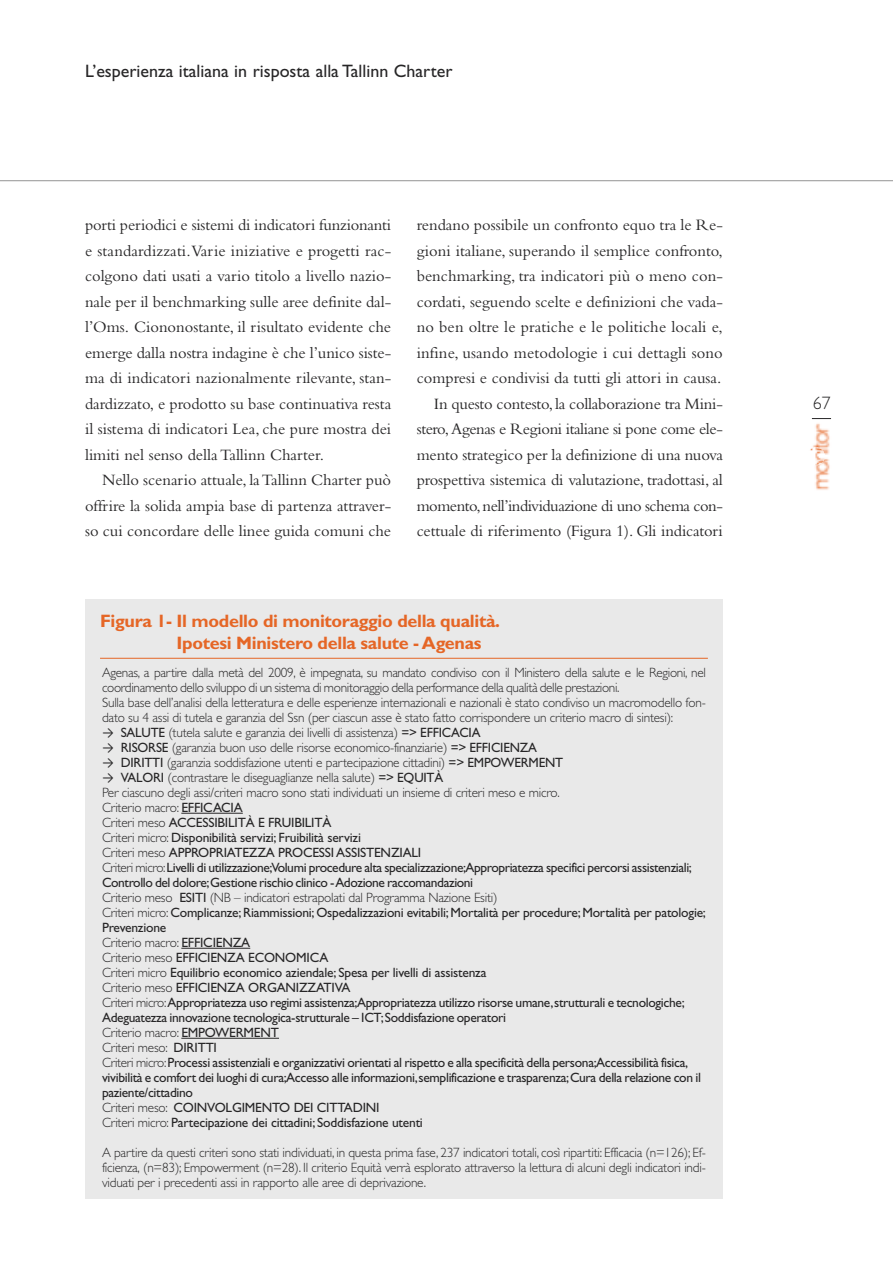
<style>
.page{position:relative;width:893px;height:1263px;background:#fff}
.page>*{position:absolute;margin:0;border:0;box-sizing:border-box;transform-origin:0 0}
.t1{font:700 18px/22.5px "Gill Sans";letter-spacing:-.015em;color:#e56626}
.t2{font:18px "Gill Sans";color:#272627}
.t3{font:300 18px "Gill Sans";color:#272627}
.t4{font:16.5px/25.5px "Bembo";color:#272627;text-align:justify}
.t5{font:13.5px/15px "Gill Sans";letter-spacing:-.025em;color:#272627}
.t6{font:300 13.5px/15px "Gill Sans";letter-spacing:-.015em;color:#272627}
.s1{font-family:"Calibri";font-weight:400}
.s2{font-weight:400}
.s3{font-family:"Calibri"}
.s4{font-weight:300}
</style>
<div class="page">
<img style="left:813px;top:423px;width:17px;height:67px">
<img style="left:807px;top:447px;width:18px;height:18px;border-radius:50%">
<svg style="left:812px;top:418px;width:19px;height:1px"></svg>
<hr style="left:0;top:180px;width:893px;height:1px;background:#939393">
<div style="left:85px;top:600px;width:638px;height:599px;background:#e9e9e9"></div>
<hr style="left:100px;top:658px;width:608px;height:1px;background:#e56626">
<hr style="left:181px;top:813px;width:62px;height:1px;background:#272627">
<hr style="left:181px;top:948px;width:69px;height:1px;background:#272627">
<hr style="left:181px;top:1038px;width:98px;height:1px;background:#272627">
<h1 class="t2" style="left:85px;top:64px;width:369px">L’esperienza italiana in risposta alla Tallinn Charter</h1>
<p class="t4" style="left:85px;top:214px;width:308px">porti periodici e sistemi di indicatori funzionanti e standardizzati.Varie iniziative e progetti rac&shy;colgono dati usati a vario titolo a livello nazio&shy;nale per il benchmarking sulle aree definite dal&shy;l’Oms. Ciononostante, il risultato evidente che emerge dalla nostra indagine è che l’unico siste&shy;ma di indicatori nazionalmente rilevante, stan&shy;dardizzato, e prodotto su base continuativa resta il sistema di indicatori Lea, che pure mostra dei limiti nel senso dellaTallinn Charter.</p>
<p class="t4" style="left:85px;top:469px;width:308px;text-indent:17px">Nello scenario attuale, laTallinn Charter può offrire la solida ampia base di partenza attraver&shy;so cui concordare delle linee guida comuni che</p>
<p class="t4" style="left:417px;top:214px;width:308px;text-align:right">rendano possibile un confronto equo tra le Re&shy;gioni italiane, superando il semplice confronto, benchmarking, tra indicatori più o meno con&shy;cordati, seguendo scelte e definizioni che vada&shy;no ben oltre le pratiche e le politiche locali e, infine, usando metodologie i cui dettagli sono compresi e condivisi da tutti gli attori in causa.<br>In questo contesto,la collaborazione tra Mini&shy;stero, Agenas e Regioni italiane si pone come ele&shy;mento strategico per la definizione di una nuova prospettiva sistemica di valutazione, tradottasi, al momento,nell’individuazione di uno schema con&shy;cettuale di riferimento (Figura 1). Gli indicatori</p>
<h1 class="t1" style="left:177px;top:611px;width:325px;text-indent:-77px">Figura 1- Il modello di monitoraggio della qualità.<br>Ipotesi Ministero della salute - Agenas</h1>
<p class="t6" style="left:102px;top:666px;width:605px">Agenas, a partire dalla metà del 2009, è impegnata, su mandato condiviso con il Ministero della salute e le Regioni, nel coordinamento dello sviluppo di un sistema di monitoraggio della performance della qualità delle prestazioni.<br>Sulla base dell’analisi della letteratura e delle esperienze internazionali e nazionali è stato condiviso un macromodello fon&shy;dato su 4 assi di tutela e garanzia del Ssn (per ciascun asse è stato fatto corrispondere un criterio macro di sintesi):</p>
<p class="t6" style="left:102px;top:726px;width:380px"><span class="s1">→</span> <span class="s2">SALUTE</span> (tutela salute e garanzia dei livelli di assistenza) <span class="s2">=&gt; EFFICACIA</span></p>
<p class="t6" style="left:102px;top:741px;width:436px"><span class="s1">→</span> <span class="s2">RISORSE</span> (garanzia buon uso delle risorse economico-finanziarie) <span class="s2">=&gt; EFFICIENZA</span></p>
<p class="t6" style="left:102px;top:756px;width:463px"><span class="s1">→</span> <span class="s2">DIRITTI</span> (garanzia soddisfazione utenti e partecipazione cittadini) <span class="s2">=&gt; EMPOWERMENT</span></p>
<p class="t5" style="left:102px;top:771px;width:605px"><span class="s3">→</span> VALORI <span class="s4">(contrastare le diseguaglianze nella salute)</span> =&gt; EQUITÀ<br><span class="s4">Per ciascuno degli assi/criteri macro sono stati individuati un insieme di criteri meso e micro.<br>Criterio macro:</span> EFFICACIA<br><span class="s4">Criteri meso</span> ACCESSIBILITÀ E FRUIBILITÀ<br><span class="s4">Criteri micro:</span> Disponibilità servizi; Fruibilità servizi<br><span class="s4">Criteri meso</span> APPROPRIATEZZA PROCESSI ASSISTENZIALI<br><span class="s4">Criteri micro:</span>Livelli di utilizzazione;Volumi procedure alta specializzazione;Appropriatezza specifici percorsi assistenziali; Controllo del dolore;Gestione rischio clinico -Adozione raccomandazioni<br><span class="s4">Criterio meso</span> ESITI <span class="s4">(NB – indicatori estrapolati dal Programma Nazione Esiti)<br>Criteri micro:</span> Complicanze;Riammissioni;Ospedalizzazioni evitabili;Mortalità per procedure;Mortalità per patologie; Prevenzione<br><span class="s4">Criterio macro:</span> EFFICIENZA<br><span class="s4">Criterio meso</span> EFFICIENZA ECONOMICA<br><span class="s4">Criteri micro</span> Equilibrio economico aziendale; Spesa per livelli di assistenza<br><span class="s4">Criterio meso</span> EFFICIENZA ORGANIZZATIVA<br><span class="s4">Criteri micro:</span>Appropriatezza uso regimi assistenza;Appropriatezza utilizzo risorse umane,strutturali e tecnologiche; Adeguatezza innovazione tecnologica-strutturale – ICT;Soddisfazione operatori<br><span class="s4">Criterio macro:</span> EMPOWERMENT<br><span class="s4">Criteri meso:</span> DIRITTI<br><span class="s4">Criteri micro:</span>Processi assistenziali e organizzativi orientati al rispetto e alla specificità della persona;Accessibilità fisica, vivibilità e comfort dei luoghi di cura;Accesso alle informazioni,semplificazione e trasparenza;Cura della relazione con il paziente/cittadino<br><span class="s4">Criteri meso:</span> COINVOLGIMENTO DEI CITTADINI<br><span class="s4">Criteri micro:</span> Partecipazione dei cittadini; Soddisfazione utenti</p>
<p class="t6" style="left:102px;top:1146px;width:605px;text-align:justify">A partire da questi criteri sono stati individuati, in questa prima fase, 237 indicatori totali, così ripartiti: Efficacia (n=126); Ef&shy;ficienza, (n=83); Empowerment (n=28). Il criterio Equità verrà esplorato attraverso la lettura di alcuni degli indicatori indi&shy;viduati per i precedenti assi in rapporto alle aree di deprivazione.</p>
<h1 class="t3" style="left:813px;top:396px;width:19px">67</h1>
</div>
